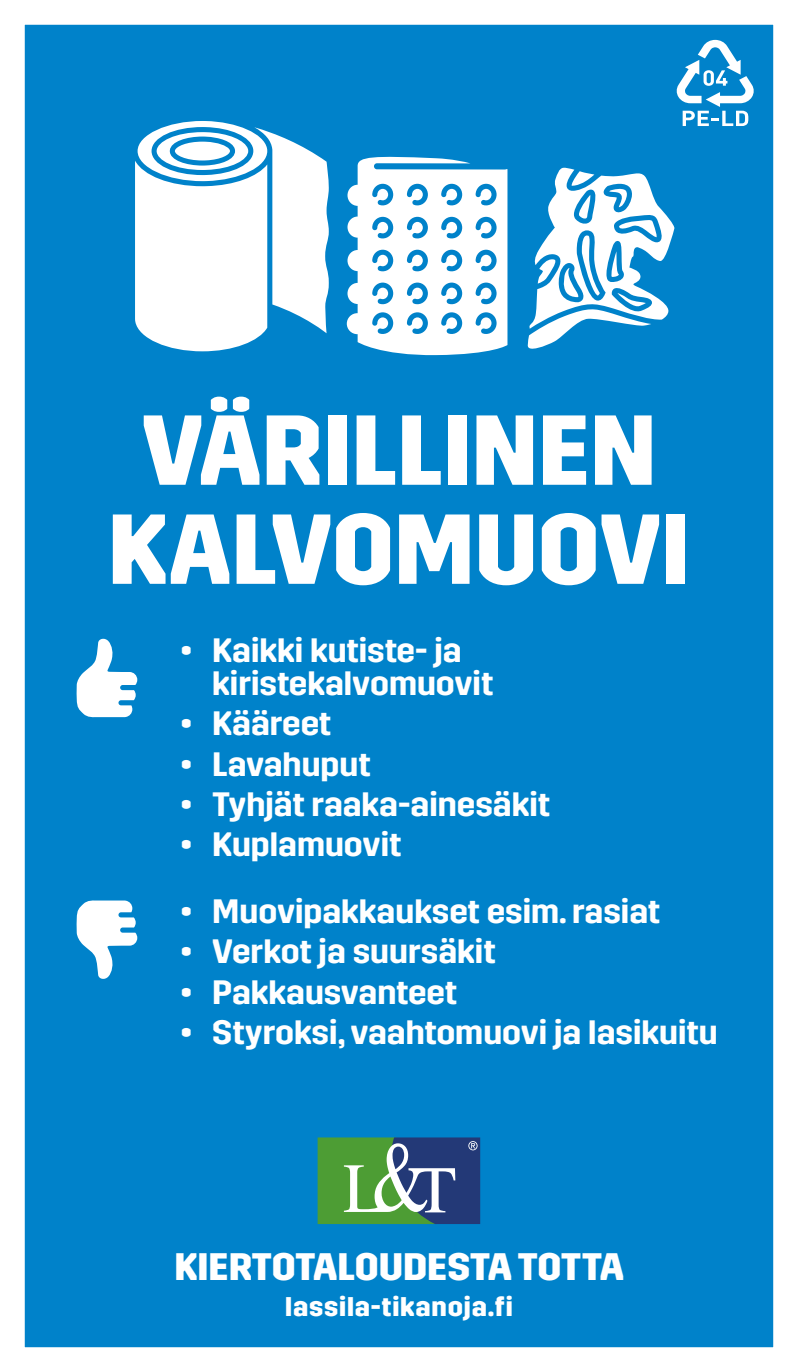
<style>
.page{position:relative;width:798px;height:1372px;background:#fff}
.page>*{position:absolute;margin:0;border:0;box-sizing:border-box;transform-origin:0 0}
.t1{font:700 99px/99px "LT Trim";color:#fff;text-align:center}
.t2{font:700 38.25px "LT Trim";letter-spacing:-.01em;color:#fff}
.t3{font:600 33.75px/33.8px "Trim";color:#fff}
.t4{font:700 27px "LT Trim";letter-spacing:.03em;color:#fff}
</style>
<div class="page">
<div style="left:11px;top:6px;width:775px;height:1359px;background:#0082ca"></div>
<svg style="left:135px;top:121px;width:193px;height:230px"></svg>
<svg style="left:346px;top:156px;width:161px;height:200px"></svg>
<svg style="left:527px;top:167px;width:148px;height:182px"></svg>
<svg style="left:676px;top:40px;width:78px;height:86px"></svg>
<svg style="left:76px;top:638px;width:61px;height:79px"></svg>
<svg style="left:76px;top:900px;width:61px;height:79px"></svg>
<div style="left:0;top:0;width:797px;height:1371px;border:25px solid #fff"></div>
<svg style="left:317px;top:1137px;width:163px;height:86px;background:#56826f"></svg>
<h1 class="t1" style="left:108px;top:402px;width:583px">VÄRILLINEN<br>KALVOMUOVI</h1>
<p class="t3" style="left:212px;top:633px;width:282px;text-indent:-32px">• Kaikki kutiste- ja kiristekalvomuovit</p>
<p class="t3" style="left:180px;top:707px;width:152px">• Kääreet</p>
<p class="t3" style="left:180px;top:747px;width:192px">• Lavahuput</p>
<p class="t3" style="left:180px;top:787px;width:371px">• Tyhjät raaka-ainesäkit</p>
<p class="t3" style="left:180px;top:827px;width:222px">• Kuplamuovit</p>
<p class="t3" style="left:180px;top:895px;width:481px">• Muovipakkaukset esim. rasiat</p>
<p class="t3" style="left:180px;top:935px;width:317px">• Verkot ja suursäkit</p>
<p class="t3" style="left:180px;top:975px;width:278px">• Pakkausvanteet</p>
<p class="t3" style="left:180px;top:1015px;width:538px">• Styroksi, vaahtomuovi ja lasikuitu</p>
<p class="t2" style="left:174px;top:1244px;width:451px">KIERTOTALOUDESTA TOTTA</p>
<p class="t4" style="left:285px;top:1290px;width:229px">lassila-tikanoja.fi</p>
</div>
